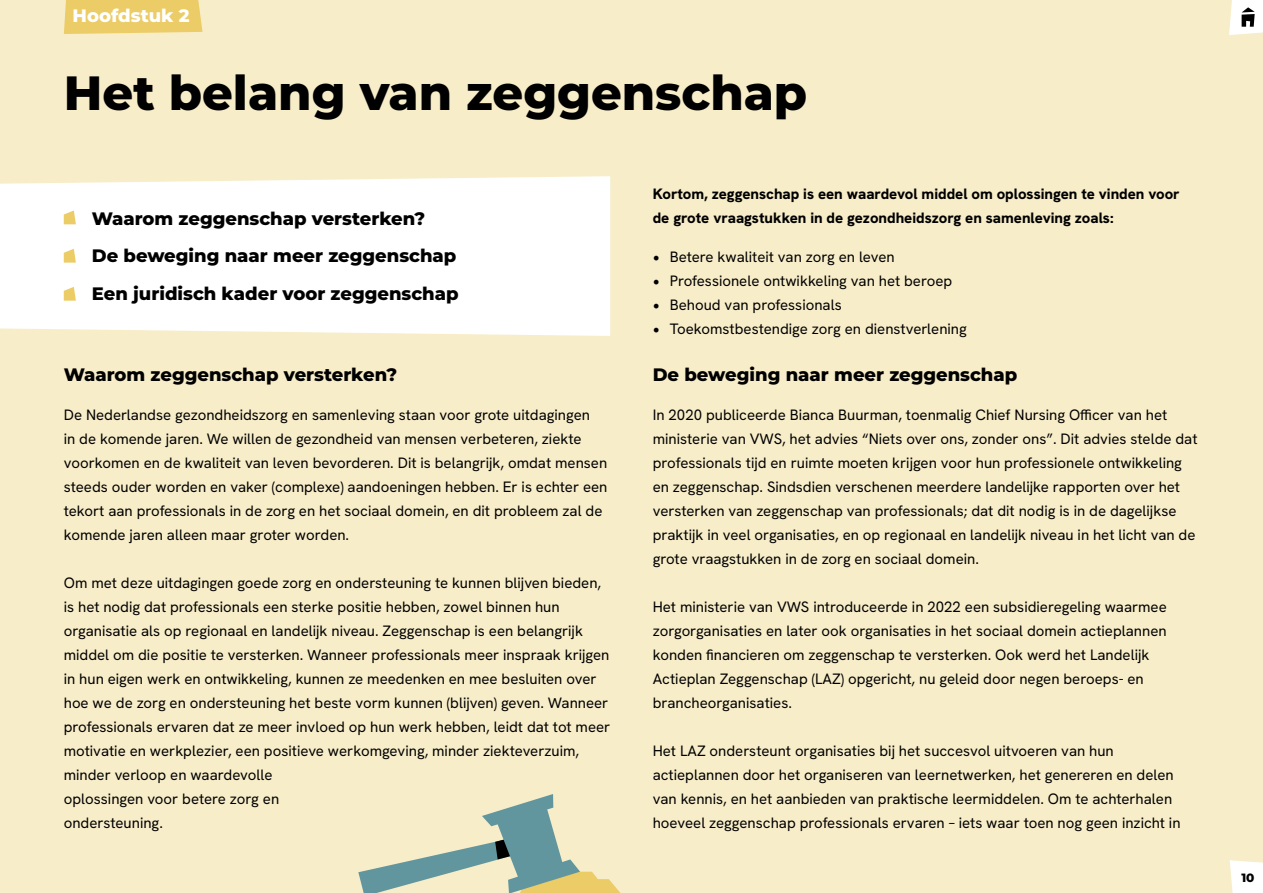
<style>
.page{position:relative;width:1263px;height:893px;background:#f8edc9}
.page>*{position:absolute;margin:0;border:0;box-sizing:border-box;transform-origin:0 0}
.t1{font:800 48px "Montserrat";color:#000}
.t2{font:800 18px "Montserrat";color:#000}
.t3{font:800 18px "Montserrat";color:#fff}
.t4{font:15px/24px "Hanken Grotesk";color:#000}
.t5{font:800 15px/24px "Hanken Grotesk";color:#000}
.t6{font:800 12px "Montserrat";color:#000}
.s1{font-family:"Minion Pro";font-size:18px}
</style>
<div class="page">
<div style="left:64px;top:0;width:138px;height:34px;background:#ebcc67"></div>
<svg style="left:1230px;top:860px;width:33px;height:33px"></svg>
<div style="left:0;top:176px;width:610px;height:160px;background:#fff"></div>
<svg style="left:64px;top:210px;width:12px;height:14px"></svg>
<svg style="left:64px;top:249px;width:12px;height:14px"></svg>
<svg style="left:64px;top:287px;width:12px;height:14px"></svg>
<svg style="left:358px;top:794px;width:263px;height:99px"></svg>
<svg style="left:1229px;top:0;width:34px;height:35px"></svg>
<p class="t3" style="left:73px;top:3px;width:118px">Hoofdstuk 2</p>
<p class="t1" style="left:64px;top:58px;width:745px">Het belang van zeggenschap</p>
<p class="t2" style="left:92px;top:205px;width:335px">Waarom zeggenschap versterken?</p>
<p class="t2" style="left:92px;top:243px;width:366px">De beweging naar meer zeggenschap</p>
<p class="t2" style="left:92px;top:280px;width:368px">Een juridisch kader voor zeggenschap</p>
<p class="t2" style="left:64px;top:361px;width:335px">Waarom zeggenschap versterken?</p>
<p class="t4" style="left:64px;top:402px;width:545px">De Nederlandse gezondheidszorg en samenleving staan voor grote uitdagingen<br>in de komende jaren. We willen de gezondheid van mensen verbeteren, ziekte voorkomen en de kwaliteit van leven bevorderen. Dit is belangrijk, omdat mensen steeds ouder worden en vaker (complexe) aandoeningen hebben. Er is echter een tekort aan professionals in de zorg en het sociaal domein, en dit probleem zal de komende jaren alleen maar groter worden.</p>
<p class="t4" style="left:64px;top:570px;width:548px">Om met deze uitdagingen goede zorg en ondersteuning te kunnen blijven bieden, is het nodig dat professionals een sterke positie hebben, zowel binnen hun organisatie als op regionaal en landelijk niveau. Zeggenschap is een belangrijk middel om die positie te versterken. Wanneer professionals meer inspraak krijgen in hun eigen werk en ontwikkeling, kunnen ze meedenken en mee besluiten over hoe we de zorg en ondersteuning het beste vorm kunnen (blijven) geven. Wanneer professionals ervaren dat ze meer invloed op hun werk hebben, leidt dat tot meer motivatie en werkplezier, een positieve werkomgeving, minder ziekteverzuim, minder verloop en waardevolle<br>oplossingen voor betere zorg en<br>ondersteuning.</p>
<p class="t5" style="left:653px;top:182px;width:528px">Kortom, zeggenschap is een waardevol middel om oplossingen te vinden voor de grote vraagstukken in de gezondheidszorg en samenleving zoals:</p>
<p class="t4" style="left:653px;top:245px;width:244px"><span class="s1">•</span> Betere kwaliteit van zorg en leven</p>
<p class="t4" style="left:653px;top:269px;width:301px"><span class="s1">•</span> Professionele ontwikkeling van het beroep</p>
<p class="t4" style="left:653px;top:293px;width:190px"><span class="s1">•</span> Behoud van professionals</p>
<p class="t4" style="left:653px;top:317px;width:316px"><span class="s1">•</span> Toekomstbestendige zorg en dienstverlening</p>
<p class="t2" style="left:653px;top:361px;width:366px">De beweging naar meer zeggenschap</p>
<p class="t4" style="left:653px;top:402px;width:546px">In 2020 publiceerde Bianca Buurman, toenmalig Chief Nursing Officer van het ministerie van VWS, het advies “Niets over ons, zonder ons”. Dit advies stelde dat professionals tijd en ruimte moeten krijgen voor hun professionele ontwikkeling en zeggenschap. Sindsdien verschenen meerdere landelijke rapporten over het versterken van zeggenschap van professionals; dat dit nodig is in de dagelijkse praktijk in veel organisaties, en op regionaal en landelijk niveau in het licht van de grote vraagstukken in de zorg en sociaal domein.</p>
<p class="t4" style="left:653px;top:594px;width:516px">Het ministerie van VWS introduceerde in 2022 een subsidieregeling waarmee zorgorganisaties en later ook organisaties in het sociaal domein actieplannen konden financieren om zeggenschap te versterken. Ook werd het Landelijk Actieplan Zeggenschap (LAZ) opgericht, nu geleid door negen beroeps- en brancheorganisaties.</p>
<p class="t4" style="left:653px;top:738px;width:529px">Het LAZ ondersteunt organisaties bij het succesvol uitvoeren van hun actieplannen door het organiseren van leernetwerken, het genereren en delen van kennis, en het aanbieden van praktische leermiddelen. Om te achterhalen hoeveel zeggenschap professionals ervaren – iets waar toen nog geen inzicht in</p>
<p class="t6" style="left:1241px;top:869px;width:15px">10</p>
</div>
